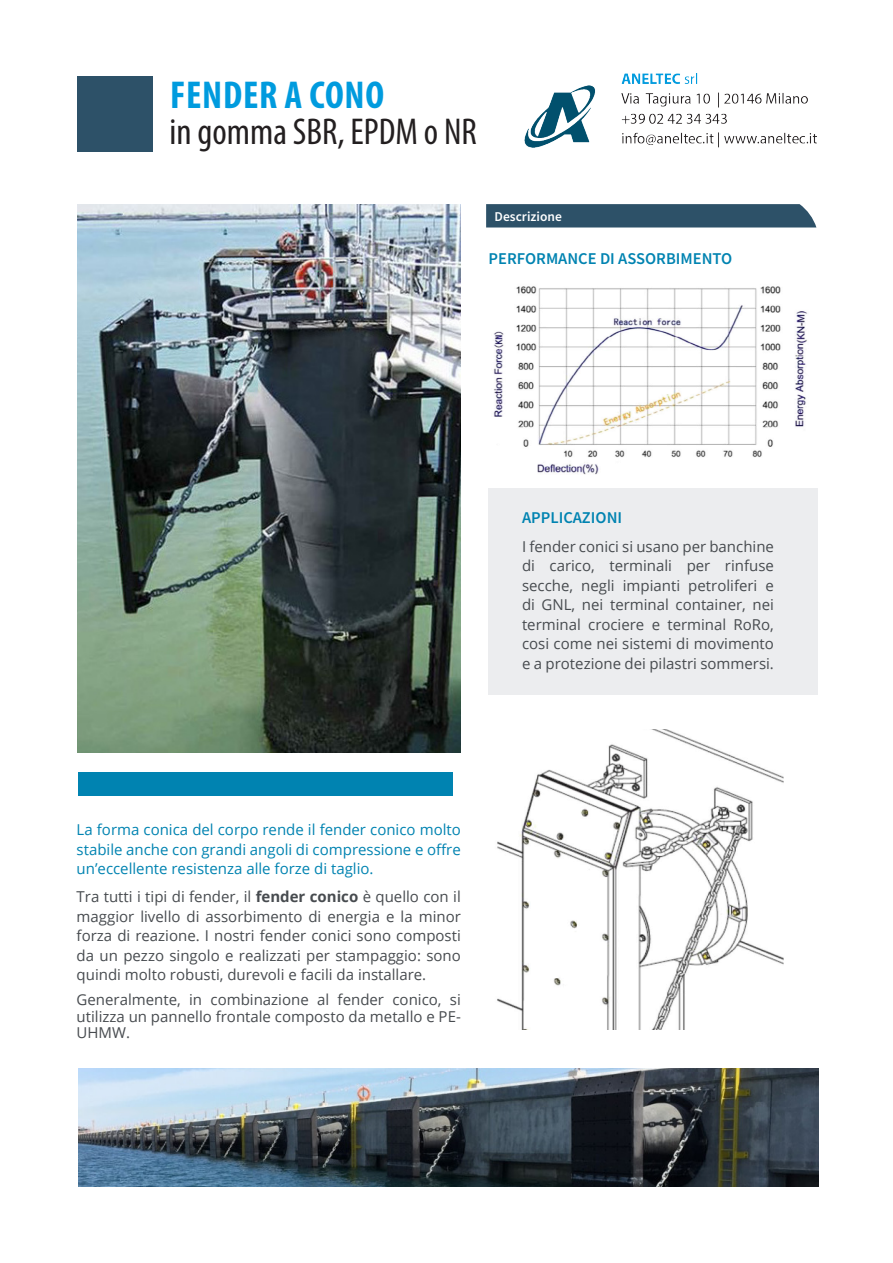
<style>
.page{position:relative;width:893px;height:1263px;background:#fff}
.page>*{position:absolute;margin:0;border:0;box-sizing:border-box;transform-origin:0 0}
.Heading_1{font:700 condensed 39px "Myriad Pro";letter-spacing:.02em;color:#009bde}
.Heading_1-2{font:condensed 37.5px "Myriad Pro";color:#231f20}
.Product_Descriptions{font:600 16.5px "Source Sans Pro";color:#0083b1}
.Product_Descriptions-2{font:15px/19.5px "Open Sans";color:#474b4f;text-align:justify}
.Product_Descriptions-3{font:15px/19.5px "Open Sans";color:#0083b1;text-align:justify}
.Product_Name_2{font:600 13.5px "Source Sans Pro";color:#fff}
.s1{font-weight:700}
</style>
<div class="page">
<img style="left:524px;top:73px;width:292px;height:74px">
<div style="left:77px;top:77px;width:75px;height:75px;background:#2d5168"></div>
<img style="left:78px;top:204px;width:383px;height:549px">
<div style="left:489px;top:488px;width:329px;height:207px;background:#ecedef"></div>
<div style="left:486px;top:204px;width:330px;height:23px;background:#2d5168"></div>
<div style="left:78px;top:772px;width:374px;height:23px;background:#0083b1"></div>
<img style="left:78px;top:1068px;width:740px;height:118px">
<img style="left:497px;top:730px;width:286px;height:299px">
<img style="left:493px;top:286px;width:315px;height:189px">
<p class="Heading_1" style="left:170px;top:71px;width:216px">FENDER A CONO</p>
<p class="Heading_1-2" style="left:170px;top:109px;width:309px">in gomma SBR, EPDM o NR</p>
<p class="Product_Name_2" style="left:495px;top:207px;width:69px">Descrizione</p>
<p class="Product_Descriptions" style="left:489px;top:248px;width:245px">PERFORMANCE DI ASSORBIMENTO</p>
<p class="Product_Descriptions-3" style="left:77px;top:820px;width:386px">La forma conica del corpo rende il fender conico molto stabile anche con grandi angoli di compressione e offre un’eccellente resistenza alle forze di taglio.</p>
<p class="Product_Descriptions-2" style="left:77px;top:887px;width:386px">Tra tutti i tipi di fender, il <span class="s1">fender conico</span> è quello con il maggior livello di assorbimento di energia e la minor forza di reazione. I nostri fender conici sono composti da un pezzo singolo e realizzati per stampaggio: sono quindi molto robusti, durevoli e facili da installare.</p>
<p class="Product_Descriptions-2" style="left:77px;top:991px;width:386px;line-height:16.5px">Generalmente, in combinazione al fender conico, si utilizza un pannello frontale composto da metallo e PE-UHMW.</p>
<p class="Product_Descriptions" style="left:522px;top:506px;width:102px">APPLICAZIONI</p>
<p class="Product_Descriptions-2" style="left:522px;top:536px;width:253px">I fender conici si usano per banchine di carico, terminali per rinfuse secche, negli impianti petroliferi e di GNL, nei terminal container, nei terminal crociere e terminal RoRo, cosi come nei sistemi di movimento e a protezione dei pilastri sommersi.</p>
</div>
